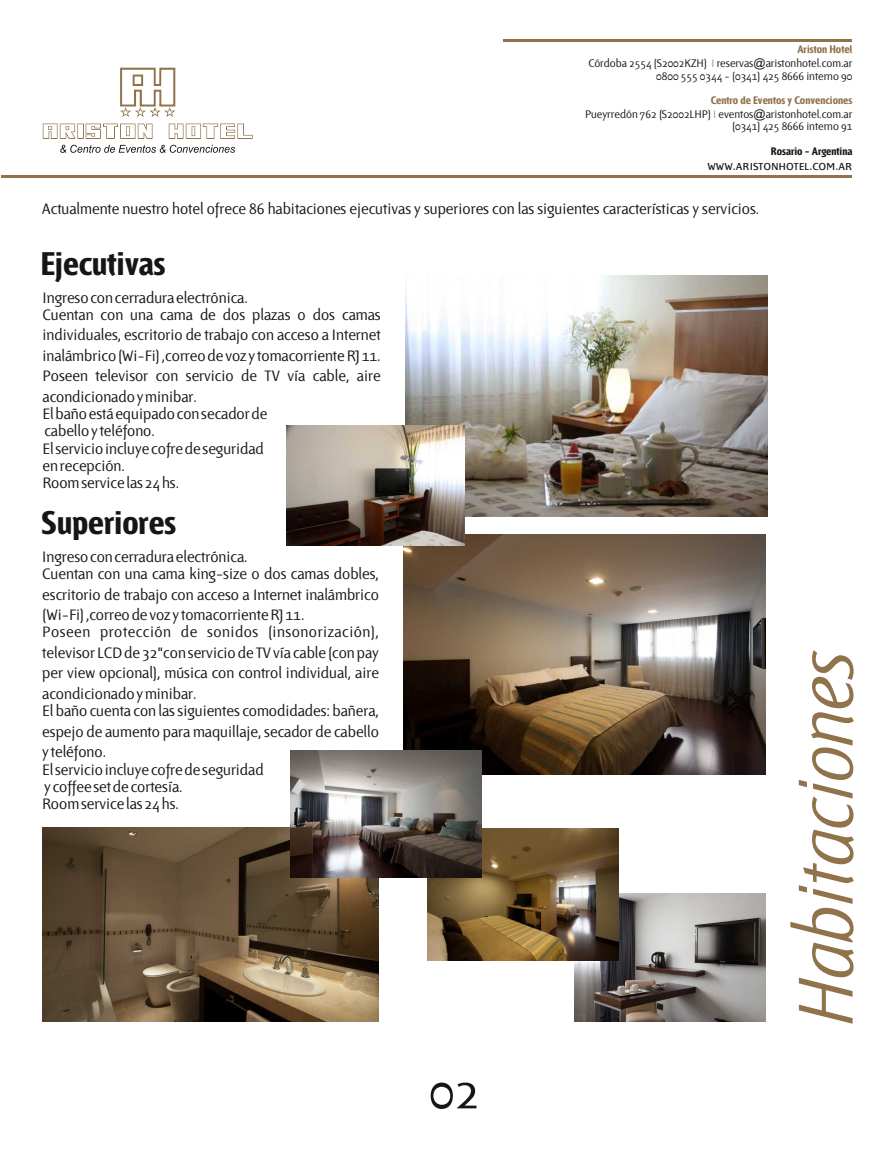
<style>
.page{position:relative;width:893px;height:1149px;background:#fff}
.page>*{position:absolute;margin:0;border:0;box-sizing:border-box;transform-origin:0 0}
.t1{font:84.75px "Fontana Texto Italica";letter-spacing:-.005em;color:#90724b}
.t2{font:54px "Fontana Texto Kern";color:#151616}
.t3{font:36px "Fontana Titulo";color:#151616}
.t4{font:16.5px/20.5px "Fontana Texto Kern";color:#151616}
.t5{font:15px "Fontana Versalita";color:#151616}
.t6{font:12px/12.5px "Fontana Texto Kern";color:#151616;text-align:right}
.t7{font:12px "Fontana Titulo";color:#90724b}
.t8{font:12px "Fontana Titulo";color:#151616}
.t9{font:12px "Fontana Texto Kern";color:#999}
.s1{font-family:"Arial"}
</style>
<div class="page">
<hr style="left:503px;top:39px;width:349px;height:2px;background:#90724b">
<hr style="left:1px;top:175px;width:851px;height:3px;background:#90724b">
<svg style="left:60px;top:145px;width:175px;height:8px"></svg>
<svg style="left:120px;top:68px;width:55px;height:49px"></svg>
<svg style="left:43px;top:123px;width:210px;height:16px"></svg>
<img style="left:406px;top:275px;width:361px;height:242px">
<img style="left:404px;top:534px;width:361px;height:240px">
<img style="left:43px;top:827px;width:336px;height:193px">
<img style="left:574px;top:893px;width:191px;height:127px">
<img style="left:286px;top:426px;width:179px;height:119px">
<img style="left:427px;top:828px;width:192px;height:132px">
<img style="left:291px;top:750px;width:191px;height:127px">
<p class="t7" style="left:797px;top:43px;width:57px">Ariston Hotel</p>
<p class="t6" style="left:588px;top:57px;width:266px">Córdoba 2554 (S2002KZH) reservas<span class="s1">@</span>aristonhotel.com.ar<br>0800 555 0344 - (0341) 425 8666 interno 90</p>
<p class="t6" style="left:585px;top:108px;width:269px">Pueyrredón 762 (S2002LHP) eventos<span class="s1">@</span>aristonhotel.com.ar (0341) 425 8666 interno 91</p>
<p class="t8" style="left:771px;top:145px;width:83px">Rosario - Argentina</p>
<p class="t5" style="left:707px;top:157px;width:146px">www.aristonhotel.com.ar</p>
<p class="t9" style="left:711px;top:57px;width:5px">I</p>
<p class="t7" style="left:711px;top:94px;width:143px">Centro de Eventos y Convenciones</p>
<p class="t9" style="left:713px;top:108px;width:5px">I</p>
<p class="t4" style="left:42px;top:199px;width:719px">Actualmente nuestro hotel ofrece 86 habitaciones ejecutivas y superiores con las siguientes características y servicios.</p>
<h3 class="t3" style="left:41px;top:245px;width:127px">Ejecutivas</h3>
<p class="t4" style="left:43px;top:289px;width:340px;line-height:17.1px">Ingreso con cerradura electrónica.<br>Cuentan con una cama de dos plazas o dos camas</p>
<p class="t4" style="left:43px;top:325px;width:340px;text-align:justify">individuales, escritorio de trabajo con acceso a Internet inalámbrico (Wi-Fi) ,correo de voz y tomacorriente RJ 11.<br>Poseen televisor con servicio de TV vía cable, aire acondicionado y minibar.</p>
<p class="t4" style="left:43px;top:406px;width:226px;line-height:17.1px">El baño está equipado con secador de cabello y teléfono.<br>El servicio incluye cofre de seguridad en recepción.<br>Room service las 24 hs.</p>
<h3 class="t3" style="left:41px;top:504px;width:136px">Superiores</h3>
<p class="t4" style="left:42px;top:548px;width:338px;line-height:17.1px">Ingreso con cerradura electrónica.<br>Cuentan con una cama king-size o dos camas dobles,</p>
<p class="t4" style="left:42px;top:584px;width:338px">escritorio de trabajo con acceso a Internet inalámbrico (Wi-Fi) ,correo de voz y tomacorriente RJ 11.</p>
<p class="t4" style="left:42px;top:622px;width:338px;text-align:justify">Poseen protección de sonidos (insonorización), televisor LCD de 32"con servicio de TV vía cable (con pay per view opcional), música con control individual, aire acondicionado y minibar.</p>
<p class="t4" style="left:42px;top:701px;width:338px;text-align:justify">El baño cuenta con las siguientes comodidades: bañera, espejo de aumento para maquillaje, secador de cabello y teléfono.</p>
<p class="t4" style="left:42px;top:761px;width:223px;line-height:17.1px">El servicio incluye cofre de seguridad y coffee set de cortesía.<br>Room service las 24 hs.</p>
<h2 class="t2" style="left:429px;top:1062px;width:52px">02</h2>
<h1 class="t1" style="left:782px;top:1025px;width:379px;rotate:-90deg">Habitaciones</h1>
</div>
